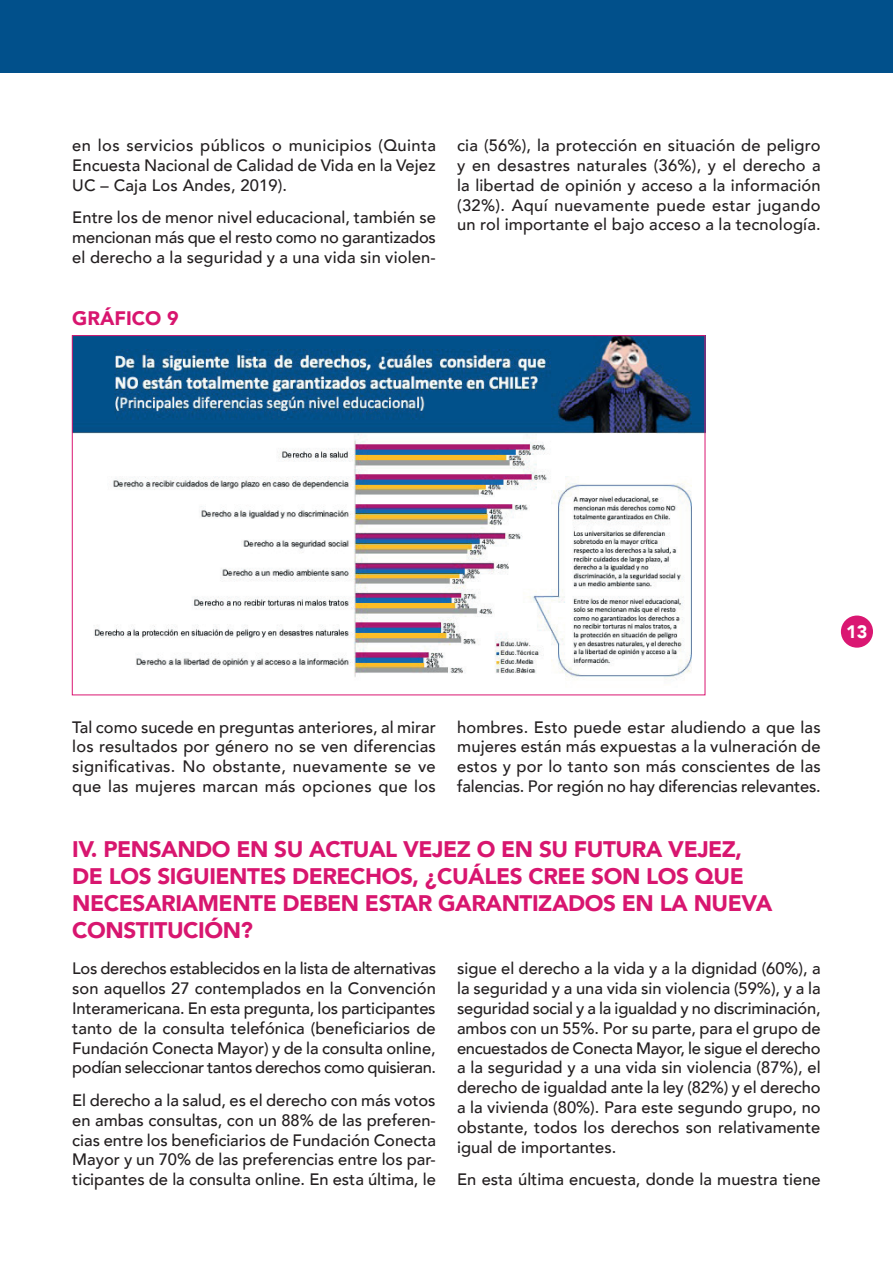
<style>
.page{position:relative;width:893px;height:1263px;background:#fff}
.page>*{position:absolute;margin:0;border:0;box-sizing:border-box;transform-origin:0 0}
.t1{font:900 22.5px/27px "Avenir";letter-spacing:-.02em;color:#d8166f}
.t2{font:900 19.5px "Avenir";color:#d8166f}
.t3{font:900 18px "Avenir";color:#fff}
.t4{font:500 16.5px/19.8px "Avenir";color:#231f20;text-align:justify}
</style>
<div class="page">
<div style="left:841px;top:615px;width:32px;height:33px;background:#da1772;border-radius:50%"></div>
<img style="left:74px;top:337px;width:629px;height:343px">
<div style="left:0;top:0;width:893px;height:72px;background:#01508b"></div>
<p class="t4" style="left:72px;top:135px;width:365px">en los servicios públicos o municipios (Quinta Encuesta Nacional de Calidad de Vida en la Vejez UC – Caja Los Andes, 2019).</p>
<p class="t4" style="left:72px;top:207px;width:365px">Entre los de menor nivel educacional, también se mencionan más que el resto como no garantizados el derecho a la seguridad y a una vida sin violen-</p>
<p class="t2" style="left:72px;top:301px;width:108px">GRÁFICO 9</p>
<p class="t4" style="left:457px;top:135px;width:365px">cia (56%), la protección en situación de peligro y en desastres naturales (36%), y el derecho a la libertad de opinión y acceso a la información (32%). Aquí nuevamente puede estar jugando un rol importante el bajo acceso a la tecnología.</p>
<p class="t3" style="left:846px;top:616px;width:23px">13</p>
<p class="t4" style="left:72px;top:716px;width:365px">Tal como sucede en preguntas anteriores, al mirar los resultados por género no se ven diferencias significativas. No obstante, nuevamente se ve que las mujeres marcan más opciones que los</p>
<p class="t4" style="left:457px;top:716px;width:365px">hombres. Esto puede estar aludiendo a que las mujeres están más expuestas a la vulneración de estos y por lo tanto son más conscientes de las falencias. Por región no hay diferencias relevantes.</p>
<h1 class="t1" style="left:72px;top:835px;width:702px">IV. PENSANDO EN SU ACTUAL VEJEZ O EN SU FUTURA VEJEZ, DE LOS SIGUIENTES DERECHOS, ¿CUÁLES CREE SON LOS QUE NECESARIAMENTE DEBEN ESTAR GARANTIZADOS EN LA NUEVA CONSTITUCIÓN?</h1>
<p class="t4" style="left:457px;top:958px;width:365px">sigue el derecho a la vida y a la dignidad (60%), a la seguridad y a una vida sin violencia (59%), y a la seguridad social y a la igualdad y no discriminación, ambos con un 55%. Por su parte, para el grupo de encuestados de Conecta Mayor, le sigue el derecho a la seguridad y a una vida sin violencia (87%), el derecho de igualdad ante la ley (82%) y el derecho a la vivienda (80%). Para este segundo grupo, no obstante, todos los derechos son relativamente igual de importantes.</p>
<p class="t4" style="left:457px;top:1169px;width:365px">En esta última encuesta, donde la muestra tiene</p>
<p class="t4" style="left:72px;top:958px;width:365px">Los derechos establecidos en la lista de alternativas son aquellos 27 contemplados en la Convención Interamericana. En esta pregunta, los participantes tanto de la consulta telefónica (beneficiarios de Fundación Conecta Mayor) y de la consulta online, podían seleccionar tantos derechos como quisieran.</p>
<p class="t4" style="left:72px;top:1089px;width:365px">El derecho a la salud, es el derecho con más votos en ambas consultas, con un 88% de las preferen&shy;cias entre los beneficiarios de Fundación Conecta Mayor y un 70% de las preferencias entre los par&shy;ticipantes de la consulta online. En esta última, le</p>
</div>
